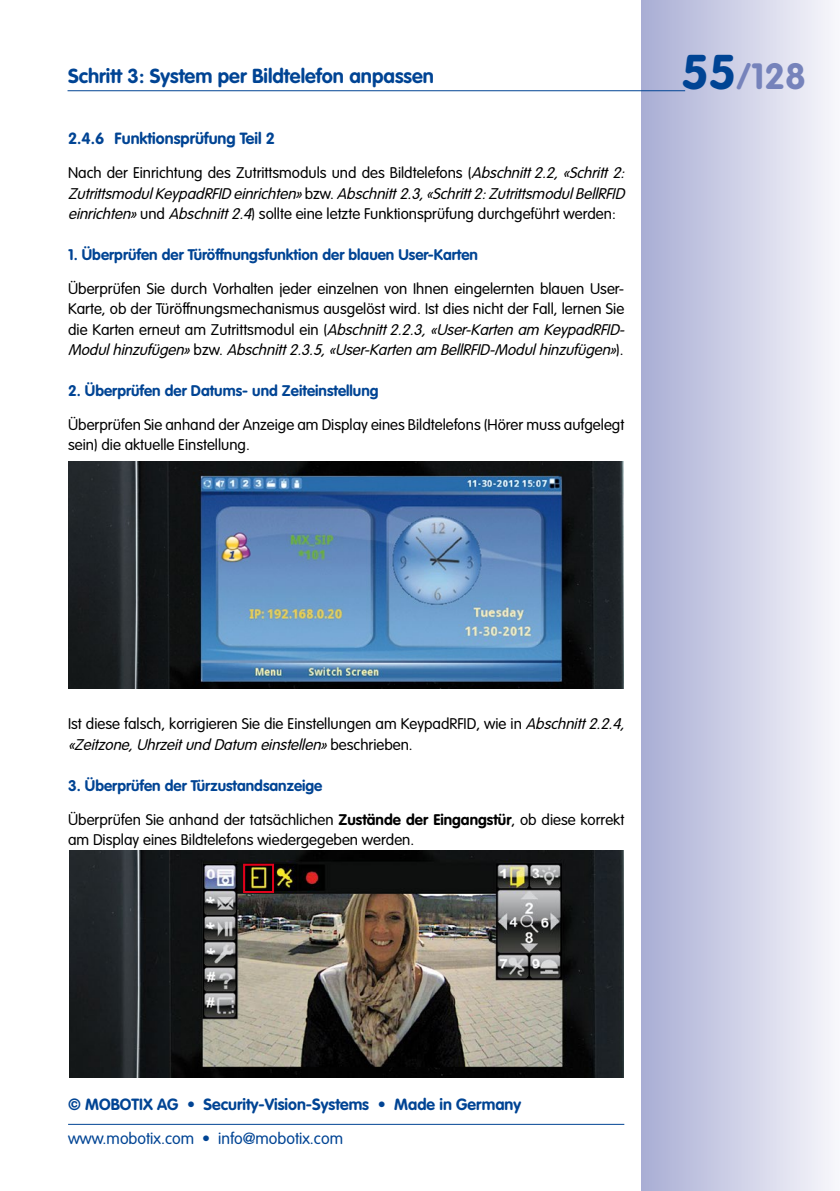
<style>
.page{position:relative;width:840px;height:1191px;background:#fff}
.page>*{position:absolute;margin:0;border:0;box-sizing:border-box;transform-origin:0 0}
.t1{font:700 36px "VAG Rounded LT Pro";color:#7683bb}
.t2{font:700 20px "VAG Rounded LT Pro";color:#004494}
.t3{font:700 16px "VAG Rounded LT Pro";color:#004494}
.t4{font:300 16px "VAG Rounded LT Pro";color:#004494}
.t5{font:300 15.2px/20.4px "VAG Rounded LT Pro";color:#000}
.t6{font:italic 300 15.2px/20.4px "VAG Rounded LT Pro";color:#000;text-align:justify}
.t7{font:700 15.2px "VAG Rounded LT Pro";color:#004494}
.s1{font-style:normal}
.s2{font-style:italic}
.s3{font-size:48px;color:#004494}
.s4{font-weight:700}
</style>
<div class="page">
<div style="left:641px;top:0;width:198px;height:1191px;background:linear-gradient(to right,#a9add4,#f7f7fb)"></div>
<hr style="left:67px;top:90px;width:617px;height:1px;background:#004494">
<hr style="left:68px;top:1123px;width:556px;height:1px;background:#004494">
<img style="left:69px;top:461px;width:554px;height:228px">
<img style="left:69px;top:850px;width:553px;height:227px">
<div style="left:243px;top:863px;width:31px;height:30px;border:2px solid #e2001a"></div>
<h2 class="t2" style="left:68px;top:63px;width:367px">Schritt 3: System per Bildtelefon anpassen</h2>
<p class="t3" style="left:68px;top:128px;width:208px">2.4.6 Funktionsprüfung Teil 2</p>
<p class="t6" style="left:68px;top:163px;width:561px"><span class="s1">Nach der Einrichtung des Zutrittsmoduls und des Bildtelefons (</span>Abschnitt2.2,«Schritt2:<br>ZutrittsmodulKeypadRFID einrichten»<span class="s1">b z w .</span> Abschnitt 2.3,«Schritt2:ZutrittsmodulBellRFID einrichten»<span class="s1">und</span> Abschnitt2.4<span class="s1">) sollte eine letzte Funktionsprüfung durchgeführt werden:</span></p>
<p class="t7" style="left:68px;top:245px;width:411px">1. Überprüfen der Türöffnungsfunktion der blauen User-Karten</p>
<p class="t5" style="left:68px;top:279px;width:561px">Überprüfen Sie durch Vorhalten jeder einzelnen von Ihnen eingelernten blauen User-Karte, ob der Türöffnungsmechanismus ausgelöst wird. Ist dies nicht der Fall, lernen Sie d i e K a rt e n e r n e u t a m Z u t r i tt s m o d u l e i n ( <span class="s2">Abschnitt 2.2.3,«User-Karten am KeypadRFID-Modulhinzufügen»</span>b z w . <span class="s2">Abschnitt 2.3.5,«User-Karten am BellRFID-Modulhinzufügen»</span>) .</p>
<p class="t7" style="left:68px;top:381px;width:312px">2. Überprüfen der Datums- und Zeiteinstellung</p>
<p class="t5" style="left:68px;top:415px;width:557px">Überprüfen Sie anhand der Anzeige am Display eines Bildtelefons (Hörer muss aufgelegt sein) die aktuelle Einstellung.</p>
<h1 class="t1" style="left:681px;top:53px;width:126px"><span class="s3">55</span>/128</h1>
<p class="t5" style="left:68px;top:714px;width:561px">Ist diese falsch, korrigieren Sie die Einstellungen am KeypadRFID, wie in <span class="s2">Abschnitt2.2.4, «Zeitzone,Uhrzeitund Datum einstellen»</span>b e s c h r i e b e n .</p>
<p class="t7" style="left:68px;top:775px;width:256px">3. Überprüfen der Türzustandsanzeige</p>
<p class="t5" style="left:68px;top:809px;width:557px">Überprüfen Sie anhand der tatsächlichen <span class="s4">Zustände der Eingangstür</span>, ob diese korrekt am Display eines Bildtelefons wiedergegeben werden.</p>
<p class="t3" style="left:68px;top:1094px;width:454px">© MOBOTIX AG • Security-Vision-Systems • Made in Germany</p>
<p class="t4" style="left:68px;top:1129px;width:276px">www.mobotix.com • info@mobotix.com</p>
</div>
